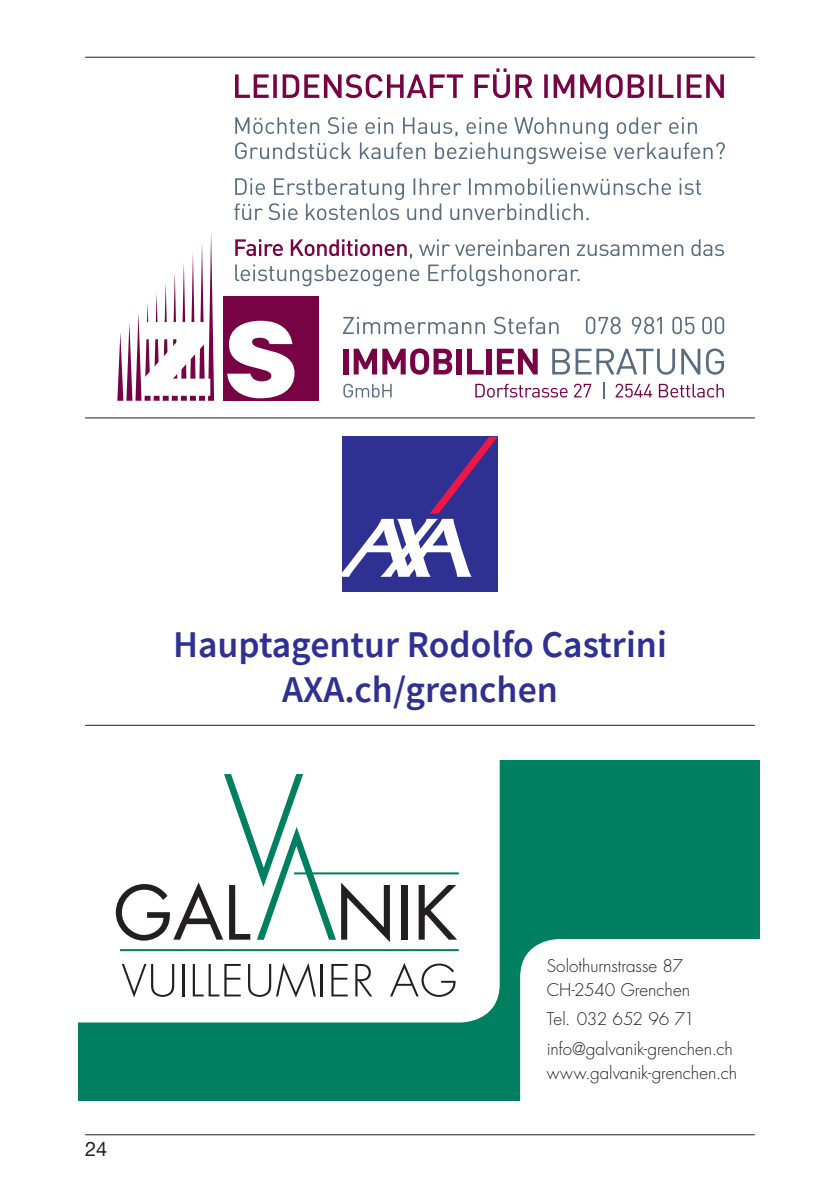
<style>
.page{position:relative;width:840px;height:1191px;background:#fff}
.page>*{position:absolute;margin:0;border:0;box-sizing:border-box;transform-origin:0 0}
.t1{font:600 37.6px/45.2px "Source Sans Pro";color:#2e3092;text-align:center}
.t2{font:20px "Helvetica Neue";color:#231f20}
.t3{font:300 17px/24px "Futura";color:#231f20}
</style>
<div class="page">
<hr style="left:85px;top:1134px;width:669px;height:1px;background:#231f20">
<hr style="left:85px;top:725px;width:669px;height:1px;background:#231f20">
<hr style="left:85px;top:417px;width:669px;height:1px;background:#231f20">
<svg style="left:117px;top:68px;width:608px;height:333px"></svg>
<hr style="left:85px;top:57px;width:669px;height:1px;background:#231f20">
<div style="left:78px;top:760px;width:681px;height:340px;background:#008061"></div>
<div style="left:520px;top:939px;width:239px;height:161px;background:#fff"></div>
<div style="left:78px;top:760px;width:421px;height:262px;background:#fff"></div>
<hr style="left:294px;top:872px;width:164px;height:2px;background:#008061">
<svg style="left:116px;top:774px;width:273px;height:168px;background:#dfe7e5"></svg>
<div style="left:401px;top:885px;width:6px;height:54px;background:#231f20"></div>
<svg style="left:418px;top:885px;width:39px;height:54px;background:#aeadad"></svg>
<hr style="left:120px;top:949px;width:338px;height:2px;background:#008061">
<svg style="left:122px;top:964px;width:52px;height:33px;background:#d9d9d9"></svg>
<hr style="left:182px;top:964px;width:2px;height:32px;background:#231f20">
<svg style="left:193px;top:964px;width:47px;height:32px;background:#d3d2d2"></svg>
<svg style="left:248px;top:963px;width:67px;height:34px;background:#d7d6d6"></svg>
<hr style="left:321px;top:964px;width:2px;height:32px;background:#231f20">
<svg style="left:331px;top:964px;width:16px;height:32px"></svg>
<svg style="left:355px;top:964px;width:17px;height:32px"></svg>
<svg style="left:390px;top:963px;width:65px;height:34px;background:#d9d8d8"></svg>
<div style="left:342px;top:436px;width:155px;height:156px;background:#2e3092"></div>
<svg style="left:430px;top:436px;width:67px;height:77px"></svg>
<svg style="left:342px;top:519px;width:129px;height:58px"></svg>
<h1 class="t1" style="left:173px;top:621px;width:495px">Hauptagentur Rodolfo Castrini<br>AXA.ch/grenchen</h1>
<p class="t2" style="left:85px;top:1136px;width:24px">24</p>
<p class="t3" style="left:546px;top:953px;width:145px">Solothurnstrasse 87<br>CH-2540 Grenchen</p>
<p class="t3" style="left:546px;top:1004px;width:187px;line-height:29.6px">Tel. 032 652 96 71 info@galvanik-grenchen.ch</p>
<p class="t3" style="left:546px;top:1061px;width:192px">www.galvanik-grenchen.ch</p>
</div>
